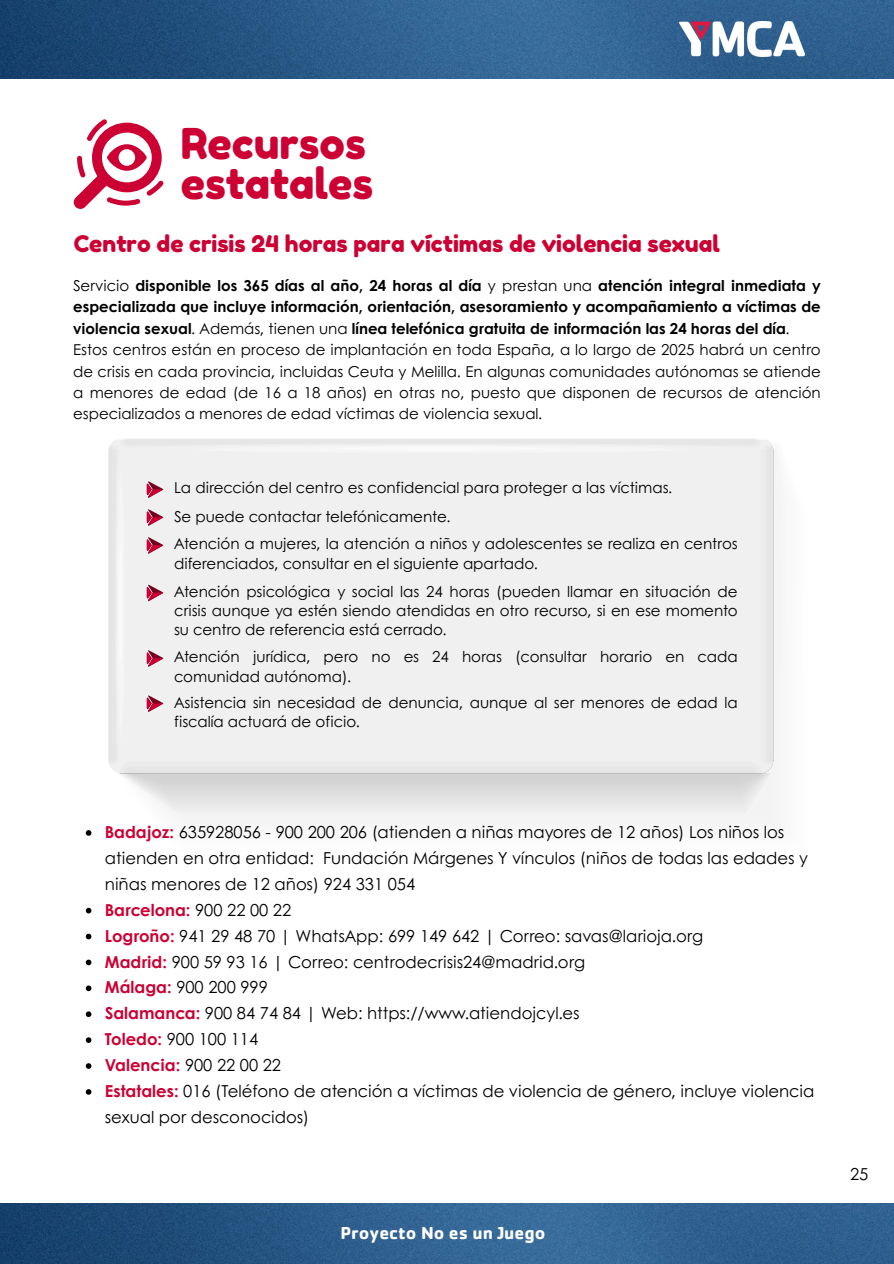
<style>
.page{position:relative;width:894px;height:1264px;background:#fff}
.page>*{position:absolute;margin:0;border:0;box-sizing:border-box;transform-origin:0 0}
.t1{font:42.45px/40.5px "Fredoka One";color:#c03}
.t2{font:22.95px "Fredoka One";color:#c03}
.t3{font:700 18px "Cachet Std";color:#fff}
.t4{font:16.5px/26px "Century Gothic";color:#000}
.t5{font:15px/21.5px "Century Gothic";color:#000}
.s1{font-weight:700}
.s2{font-weight:700;color:#c03}
</style>
<div class="page">
<img style="left:0;top:0;width:893px;height:79px">
<img style="left:679px;top:22px;width:125px;height:35px">
<img style="left:0;top:1203px;width:893px;height:60px">
<svg style="left:74px;top:119px;width:89px;height:90px"></svg>
<svg style="left:147px;top:481px;width:16px;height:17px"></svg>
<svg style="left:86px;top:830px;width:5px;height:5px"></svg>
<svg style="left:86px;top:907px;width:5px;height:6px"></svg>
<svg style="left:86px;top:933px;width:5px;height:6px"></svg>
<svg style="left:86px;top:959px;width:5px;height:6px"></svg>
<svg style="left:86px;top:985px;width:5px;height:6px"></svg>
<svg style="left:86px;top:1011px;width:5px;height:6px"></svg>
<svg style="left:86px;top:1037px;width:5px;height:5px"></svg>
<svg style="left:86px;top:1063px;width:5px;height:5px"></svg>
<svg style="left:86px;top:1089px;width:5px;height:5px"></svg>
<svg style="left:147px;top:509px;width:16px;height:17px"></svg>
<svg style="left:147px;top:537px;width:16px;height:17px"></svg>
<svg style="left:147px;top:584px;width:16px;height:17px"></svg>
<svg style="left:147px;top:650px;width:16px;height:17px"></svg>
<svg style="left:147px;top:695px;width:16px;height:17px"></svg>
<h1 class="t1" style="left:181px;top:123px;width:194px">Recursos estatales</h1>
<h2 class="t2" style="left:74px;top:229px;width:647px">Centro de crisis 24 horas para víctimas de violencia sexual</h2>
<p class="t5" style="left:73px;top:274px;width:749px">Servicio <span class="s1">disponible los 365 días al año, 24 horas al día</span> y prestan una <span class="s1">atención integral inmediata y especializada que incluye información, orientación, asesoramiento y acompañamiento a víctimas de violencia sexual</span>. Además, tienen una <span class="s1">línea telefónica gratuita de información las 24 horas del día</span>.<br>Estos centros están en proceso de implantación en toda España, a lo largo de 2025 habrá un centro de crisis en cada provincia, incluidas Ceuta y Melilla. En algunas comunidades autónomas se atiende a menores de edad (de 16 a 18 años) en otras no, puesto que disponen de recursos de atención especializados a menores de edad víctimas de violencia sexual.</p>
<p class="t5" style="left:174px;top:471px;width:499px;line-height:29.4px">La dirección del centro es confidencial para proteger a las víctimas.<br>Se puede contactar telefónicamente.</p>
<p class="t5" style="left:174px;top:533px;width:565px;line-height:19.2px">Atención a mujeres, la atención a niños y adolescentes se realiza en centros diferenciados, consultar en el siguiente apartado.</p>
<p class="t5" style="left:174px;top:581px;width:565px;line-height:19.2px;text-align:justify">Atención psicológica y social las 24 horas (pueden llamar en situación de crisis aunque ya estén siendo atendidas en otro recurso, si en ese momento su centro de referencia está cerrado.</p>
<p class="t5" style="left:174px;top:646px;width:565px;line-height:19.2px">Atención jurídica, pero no es 24 horas (consultar horario en cada comunidad autónoma).</p>
<p class="t5" style="left:174px;top:692px;width:565px;line-height:19.2px">Asistencia sin necesidad de denuncia, aunque al ser menores de edad la fiscalía actuará de oficio.</p>
<p class="t4" style="left:105px;top:818px;width:710px"><span class="s2">Badajoz:</span> 635928056 - 900 200 206 (atienden a niñas mayores de 12 años) Los niños los atienden en otra entidad: Fundación Márgenes Y vínculos (niños de todas las edades y niñas menores de 12 años) 924 331 054<br><span class="s2">Barcelona:</span> 900 22 00 22<br><span class="s2">Logroño:</span> 941 29 48 70 | WhatsApp: 699 149 642 | Correo: savas@larioja.org<br><span class="s2">Madrid:</span> 900 59 93 16 | Correo: centrodecrisis24@madrid.org<br><span class="s2">Málaga:</span> 900 200 999<br><span class="s2">Salamanca:</span> 900 84 74 84 | Web: https://www.atiendojcyl.es<br><span class="s2">Toledo:</span> 900 100 114<br><span class="s2">Valencia:</span> 900 22 00 22<br><span class="s2">Estatales:</span> 016 (Teléfono de atención a víctimas de violencia de género, incluye violencia sexual por desconocidos)</p>
<p class="t3" style="left:340px;top:1226px;width:206px">Proyecto No es un Juego</p>
<p class="t4" style="left:849px;top:1160px;width:20px">25</p>
</div>
